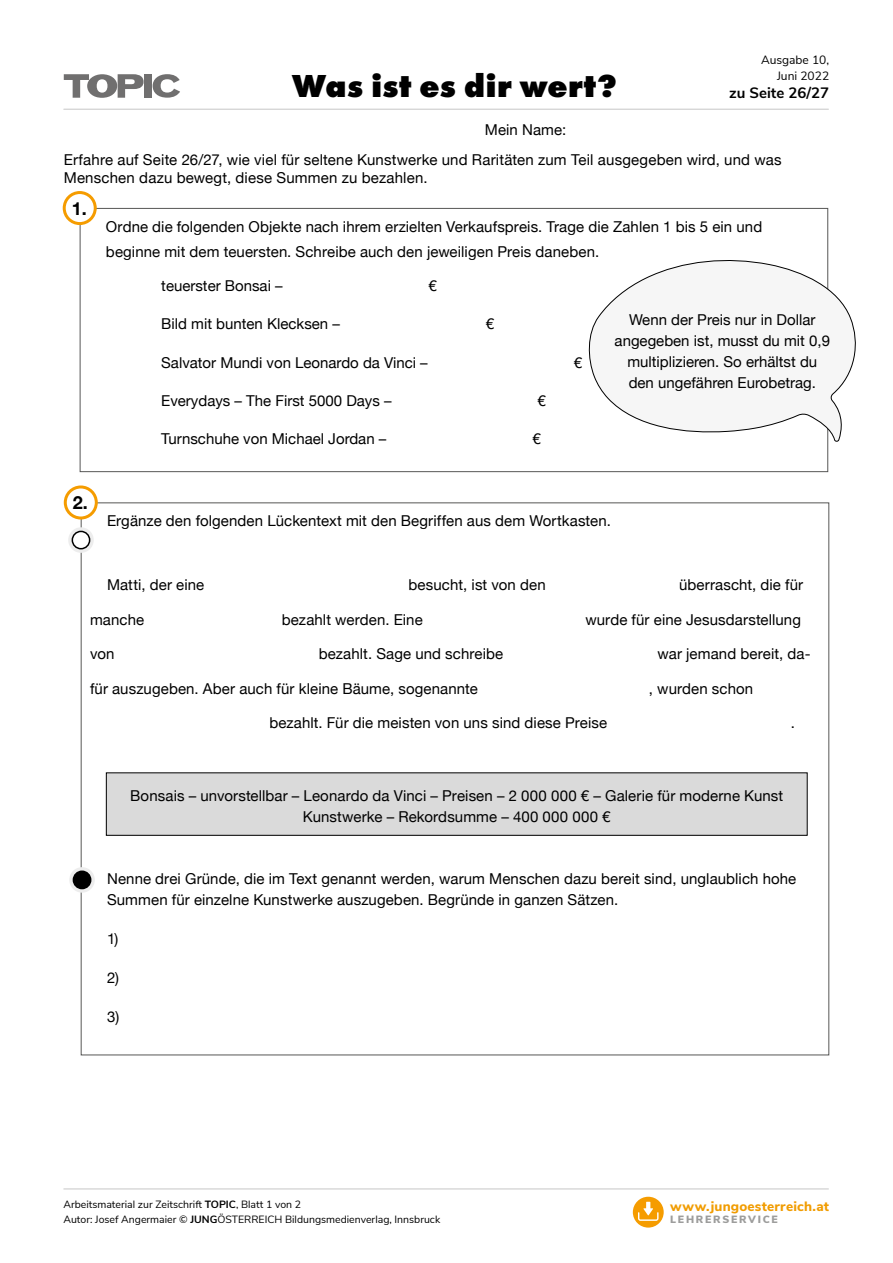
<style>
.page{position:relative;width:893px;height:1263px;background:#fff}
.page>*{position:absolute;margin:0;border:0;box-sizing:border-box;transform-origin:0 0}
.t1{font:800 33px "Futura PT";letter-spacing:.01em;color:#000}
.t2{font:700 18px "Helvetica Neue";color:#000}
.t3{font:15px/21px "Helvetica Neue";letter-spacing:.005em;color:#000}
.t4{font:700 15px "Nunito Sans";color:#000}
.t5{font:800 13.5px "Nunito Sans";letter-spacing:.015em;color:#f19c00}
.t6{font:12px/15.8px "Nunito Sans";color:#000;text-align:right}
.t7{font:10.5px/15px "Nunito Sans";color:#000}
.t8{font:900 10.5px "Nunito Sans";letter-spacing:.165em;color:#9d9d9c}
.s1{font-weight:700}
</style>
<div class="page">
<svg style="left:64px;top:74px;width:80px;height:24px"></svg>
<div style="left:144px;top:74px;width:8px;height:24px;background:#706f6f"></div>
<svg style="left:153px;top:74px;width:27px;height:24px"></svg>
<hr style="left:64px;top:109px;width:764px;height:1px;background:#c6c6c6">
<div style="left:633px;top:1197px;width:31px;height:30px;background:#f59c00;border-radius:50%"></div>
<svg style="left:638px;top:1202px;width:20px;height:19px"></svg>
<hr style="left:64px;top:1188px;width:764px;height:1px;background:#c6c6c6">
<svg style="left:588px;top:256px;width:268px;height:187px"></svg>
<div style="left:64px;top:485px;width:34px;height:34px;border:3px solid #f59c00;border-radius:50%"></div>
<div style="left:63px;top:191px;width:34px;height:34px;border:3px solid #f59c00;border-radius:50%"></div>
<div style="left:69px;top:867px;width:26px;height:26px;background:#ededed;border-radius:50%"></div>
<div style="left:73px;top:871px;width:18px;height:17px;background:#000;border-radius:50%"></div>
<div style="left:73px;top:870px;width:18px;height:19px;border:2px solid #000;border-radius:50%"></div>
<svg style="left:68px;top:527px;width:26px;height:26px"></svg>
<div style="left:72px;top:531px;width:18px;height:18px;background:#fff;border-radius:50%"></div>
<div style="left:72px;top:531px;width:18px;height:18px;border:2px solid #000;border-radius:50%"></div>
<div style="left:106px;top:773px;width:701px;height:62px;background:#dadada"></div>
<div style="left:106px;top:772px;width:702px;height:64px;border:1px solid #000"></div>
<p class="t6" style="left:761px;top:51px;width:70px">Ausgabe 10,<br>Juni 2022</p>
<p class="t4" style="left:729px;top:82px;width:102px">zu Seite 26/27</p>
<p class="t3" style="left:64px;top:115px;width:719px;line-height:30px;text-indent:421px">Mein Name:<br>Erfahre auf Seite 26/27, wie viel für seltene Kunstwerke und Raritäten zum Teil ausgegeben wird, und was</p>
<p class="t3" style="left:64px;top:168px;width:365px">Menschen dazu bewegt, diese Summen zu bezahlen.</p>
<p class="t2" style="left:72px;top:194px;width:17px">1.</p>
<h1 class="t1" style="left:292px;top:65px;width:327px">Was ist es dir wert?</h1>
<p class="t3" style="left:106px;top:214px;width:658px;line-height:25.5px">Ordne die folgenden Objekte nach ihrem erzielten Verkaufspreis. Trage die Zahlen 1 bis 5 ein und beginne mit dem teuersten. Schreibe auch den jeweiligen Preis daneben.</p>
<p class="t3" style="left:161px;top:276px;width:123px">teuerster Bonsai –</p>
<p class="t3" style="left:429px;top:276px;width:10px">€</p>
<p class="t3" style="left:161px;top:314px;width:180px">Bild mit bunten Klecksen –</p>
<p class="t3" style="left:486px;top:314px;width:10px">€</p>
<p class="t3" style="left:161px;top:353px;width:268px">Salvator Mundi von Leonardo da Vinci –</p>
<p class="t3" style="left:574px;top:353px;width:10px">€</p>
<p class="t3" style="left:161px;top:391px;width:232px">Everydays – The First 5000 Days –</p>
<p class="t3" style="left:538px;top:391px;width:10px">€</p>
<p class="t3" style="left:161px;top:429px;width:227px">Turnschuhe von Michael Jordan –</p>
<p class="t3" style="left:532px;top:429px;width:10px">€</p>
<p class="t3" style="left:615px;top:310px;width:217px;text-align:center">Wenn der Preis nur in Dollar angegeben ist, musst du mit 0,9 multiplizieren. So erhältst du den ungefähren Eurobetrag.</p>
<p class="t2" style="left:73px;top:488px;width:17px">2.</p>
<p class="t3" style="left:107px;top:511px;width:505px">Ergänze den folgenden Lückentext mit den Begriffen aus dem Wortkasten.</p>
<p class="t3" style="left:107px;top:575px;width:99px">Matti, der eine</p>
<p class="t3" style="left:409px;top:575px;width:139px">besucht, ist von den</p>
<p class="t3" style="left:679px;top:575px;width:126px">überrascht, die für</p>
<p class="t3" style="left:90px;top:609px;width:56px">manche</p>
<p class="t3" style="left:282px;top:609px;width:142px">bezahlt werden. Eine</p>
<p class="t3" style="left:585px;top:609px;width:217px">wurde für eine Jesusdarstellung</p>
<p class="t3" style="left:90px;top:644px;width:26px">von</p>
<p class="t3" style="left:319px;top:644px;width:186px">bezahlt. Sage und schreibe</p>
<p class="t3" style="left:658px;top:644px;width:154px">war jemand bereit, da-</p>
<p class="t3" style="left:90px;top:678px;width:389px">für auszugeben. Aber auch für kleine Bäume, sogenannte</p>
<p class="t3" style="left:649px;top:678px;width:106px">, wurden schon</p>
<p class="t3" style="left:269px;top:713px;width:339px">bezahlt. Für die meisten von uns sind diese Preise</p>
<p class="t3" style="left:791px;top:713px;width:6px">.</p>
<p class="t3" style="left:130px;top:786px;width:655px;text-align:center">Bonsais – unvorstellbar – Leonardo da Vinci – Preisen – 2 000 000 € – Galerie für moderne Kunst<br>Kunstwerke – Rekordsumme – 400 000 000 €</p>
<p class="t3" style="left:107px;top:869px;width:691px">Nenne drei Gründe, die im Text genannt werden, warum Menschen dazu bereit sind, unglaublich hohe<br>Summen für einzelne Kunstwerke auszugeben. Begründe in ganzen Sätzen.</p>
<p class="t3" style="left:107px;top:929px;width:13px">1)</p>
<p class="t3" style="left:107px;top:968px;width:13px">2)</p>
<p class="t3" style="left:107px;top:1006px;width:14px">3)</p>
<p class="t7" style="left:63px;top:1196px;width:378px">Arbeitsmaterial zur Zeitschrift <span class="s1">TOPIC</span>, Blatt 1 von 2<br>Autor: Josef Angermaier © <span class="s1">JUNG</span>ÖSTERREICH Bildungsmedienverlag, Innsbruck</p>
<p class="t5" style="left:670px;top:1196px;width:160px">www.jungoesterreich.at</p>
<p class="t8" style="left:670px;top:1211px;width:109px">LEHRERSERVICE</p>
</div>
